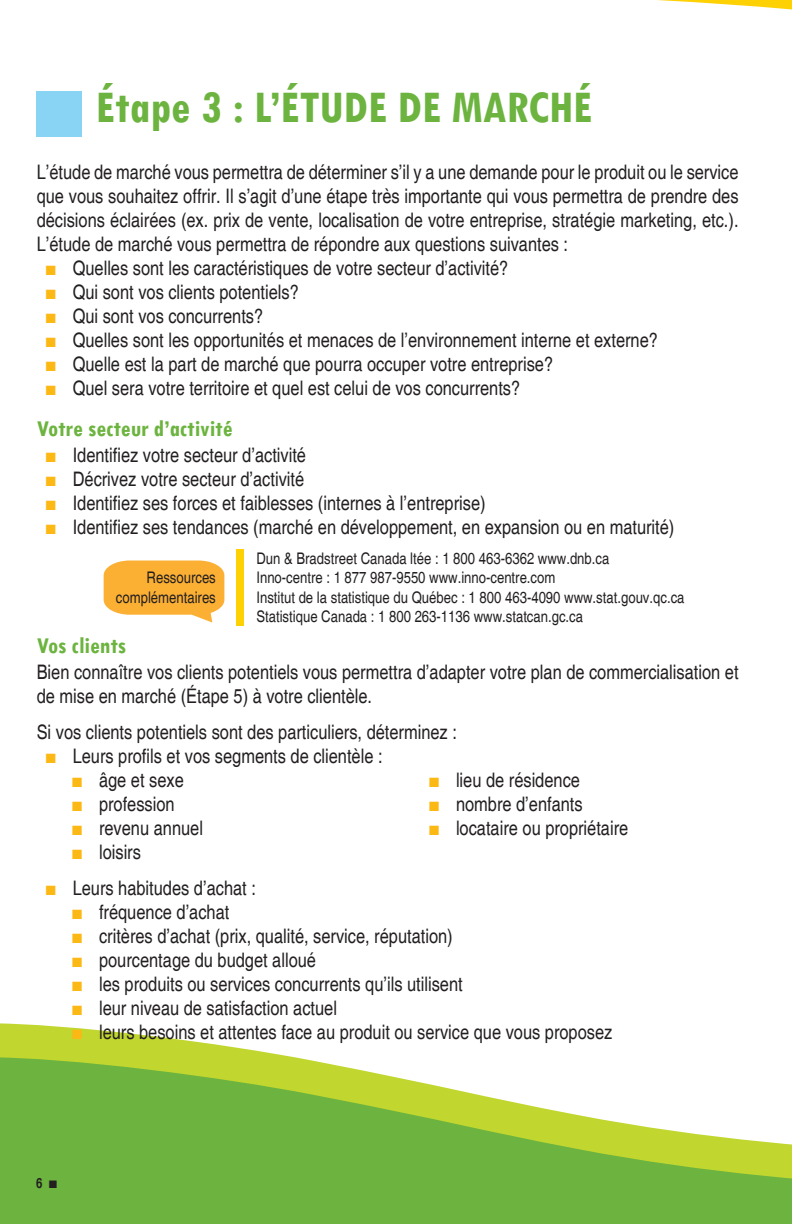
<style>
.page{position:relative;width:792px;height:1224px;background:#fff}
.page>*{position:absolute;margin:0;border:0;box-sizing:border-box;transform-origin:0 0}
.t1{font:700 condensed 48px "Tw Cen";color:#6cb43f}
.t2{font:700 condensed 24px "Tw Cen";color:#6cb43f}
.t3{font:condensed 20px/24px "Helvetica";color:#231f20}
.t4{font:condensed 16px/19.2px "Helvetica";color:#231f20}
.t5{font:700 condensed 14px "Helvetica";color:#231f20}
.s1{font-family:"Lucida Sans Unicode";font-stretch:normal;font-size:16px;color:#fcb814}
.s2{font-family:"Lucida Console";font-weight:400;font-stretch:normal}
</style>
<div class="page">
<svg style="left:0;top:1023px;width:293px;height:34px;fill:#c1d72f"></svg>
<svg style="left:0;top:1057px;width:792px;height:167px;fill:#6cb43f"></svg>
<svg style="left:36px;top:0;width:756px;height:105px"></svg>
<svg style="left:104px;top:561px;width:120px;height:62px"></svg>
<div style="left:37px;top:91px;width:45px;height:45px;background:#89d3f4"></div>
<div style="left:237px;top:549px;width:7px;height:76px;background:#fed105"></div>
<h1 class="t1" style="left:96px;top:78px;width:498px">Étape 3 : L’ÉTUDE DE MARCHÉ</h1>
<p class="t3" style="left:37px;top:160px;width:703px">L’étude de marché vous permettra de déterminer s’il y a une demande pour le produit ou le service</p>
<p class="t3" style="left:37px;top:184px;width:703px">que vous souhaitez offrir. Il s’agit d’une étape très importante qui vous permettra de prendre des</p>
<p class="t3" style="left:37px;top:208px;width:703px">décisions éclairées (ex. prix de vente, localisation de votre entreprise, stratégie marketing, etc.).</p>
<p class="t3" style="left:37px;top:232px;width:533px">L’étude de marché vous permettra de répondre aux questions suivantes :</p>
<p class="t3" style="left:44px;top:256px;width:466px"><span class="s1">∎</span> Quelles sont les caractéristiques de votre secteur d’activité?</p>
<p class="t3" style="left:44px;top:280px;width:256px"><span class="s1">∎</span> Qui sont vos clients potentiels?</p>
<p class="t3" style="left:44px;top:304px;width:220px"><span class="s1">∎</span> Qui sont vos concurrents?</p>
<p class="t3" style="left:44px;top:328px;width:615px"><span class="s1">∎</span> Quelles sont les opportunités et menaces de l’environnement interne et externe?</p>
<p class="t3" style="left:44px;top:352px;width:510px"><span class="s1">∎</span> Quelle est la part de marché que pourra occuper votre entreprise?</p>
<p class="t3" style="left:44px;top:376px;width:477px"><span class="s1">∎</span> Quel sera votre territoire et quel est celui de vos concurrents?</p>
<p class="t2" style="left:37px;top:414px;width:197px">Votre secteur d’activité</p>
<p class="t3" style="left:44px;top:443px;width:632px"><span class="s1">∎</span> Identifiez votre secteur d’activité<br><span class="s1">∎</span> Décrivez votre secteur d’activité<br><span class="s1">∎</span> Identifiez ses forces et faiblesses (internes à l’entreprise)<br><span class="s1">∎</span> Identifiez ses tendances (marché en développement, en expansion ou en maturité)</p>
<p class="t4" style="left:116px;top:568px;width:101px;text-align:right">Ressources complémentaires</p>
<p class="t2" style="left:37px;top:631px;width:91px">Vos clients</p>
<p class="t4" style="left:256px;top:549px;width:430px">Dun &amp; Bradstreet Canada ltée : 1 800 463-6362 www.dnb.ca<br>Inno-centre : 1 877 987-9550 www.inno-centre.com<br>Institut de la statistique du Québec : 1 800 463-4090 www.stat.gouv.qc.ca Statistique Canada : 1 800 263-1136 www.statcan.gc.ca</p>
<p class="t3" style="left:37px;top:660px;width:703px">Bien connaître vos clients potentiels vous permettra d’adapter votre plan de commercialisation et de mise en marché (Étape 5) à votre clientèle.</p>
<p class="t3" style="left:37px;top:720px;width:422px">Si vos clients potentiels sont des particuliers, déterminez :</p>
<p class="t3" style="left:44px;top:744px;width:340px"><span class="s1">∎</span> Leurs profils et vos segments de clientèle :</p>
<p class="t3" style="left:71px;top:768px;width:115px"><span class="s1">∎</span> âge et sexe</p>
<p class="t3" style="left:71px;top:792px;width:106px"><span class="s1">∎</span> profession</p>
<p class="t3" style="left:71px;top:816px;width:134px"><span class="s1">∎</span> revenu annuel</p>
<p class="t3" style="left:71px;top:840px;width:72px"><span class="s1">∎</span> loisirs</p>
<p class="t3" style="left:428px;top:768px;width:202px"><span class="s1">∎</span> lieu de résidence<br><span class="s1">∎</span> nombre d’enfants<br><span class="s1">∎</span> locataire ou propriétaire</p>
<p class="t3" style="left:71px;top:876px;width:543px;text-indent:-26px"><span class="s1">∎</span> Leurs habitudes d’achat :<br><span class="s1">∎</span> fréquence d’achat<br><span class="s1">∎</span> critères d’achat (prix, qualité, service, réputation)<br><span class="s1">∎</span> pourcentage du budget alloué<br><span class="s1">∎</span> les produits ou services concurrents qu’ils utilisent<br><span class="s1">∎</span> leur niveau de satisfaction actuel<br><span class="s1">∎</span> leurs besoins et attentes face au produit ou service que vous proposez</p>
<p class="t5" style="left:36px;top:1175px;width:23px">6 <span class="s2">■</span></p>
</div>
